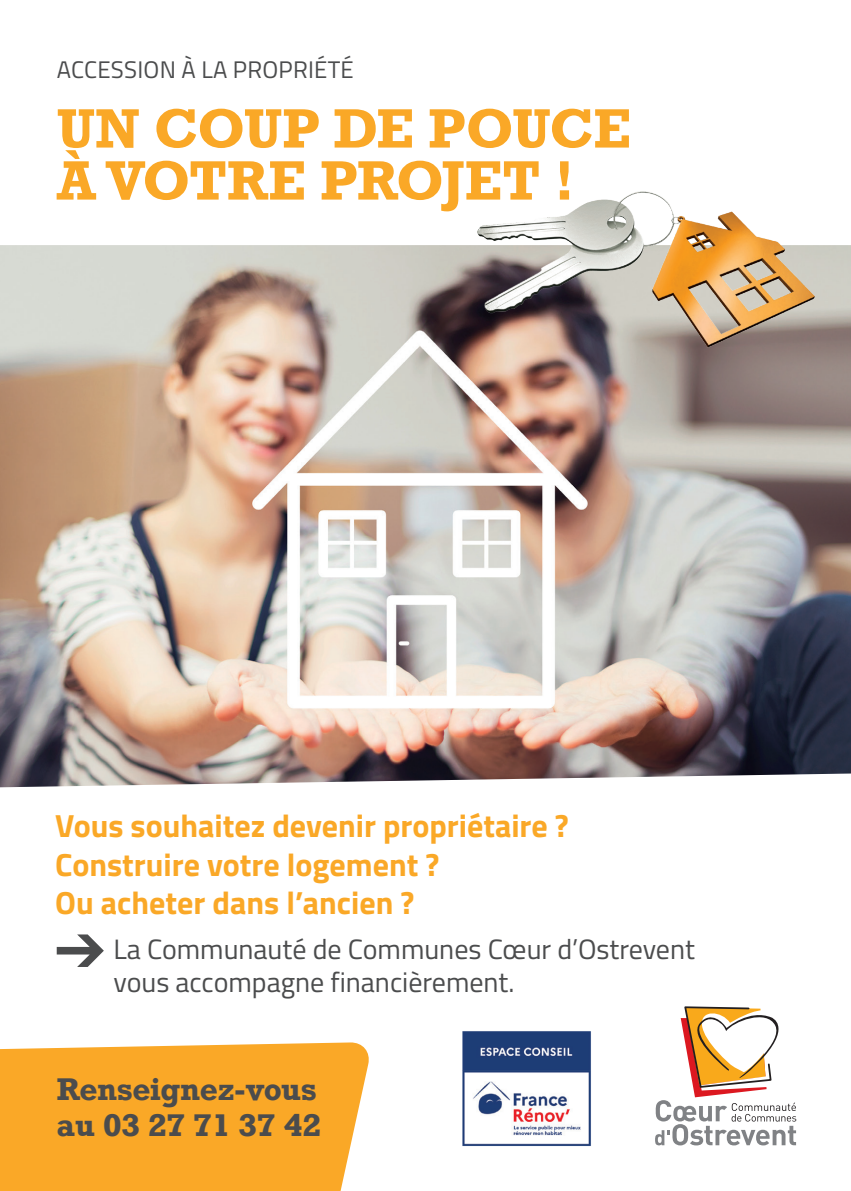
<style>
.page{position:relative;width:851px;height:1191px;background:#fff}
.page>*{position:absolute;margin:0;border:0;box-sizing:border-box;transform-origin:0 0}
.t1{font:700 52px/52px "Rockwell";letter-spacing:-.01em;color:#faa827}
.t2{font:700 32px/38.4px "Titillium Web";color:#faa827}
.t3{font:700 29.4px/35.4px "Rockwell";color:#4b4c4d}
.t4{font:28px/33.6px "Titillium Web";color:#4b4c4d}
.t5{font:24px "Titillium Web";letter-spacing:.01em;color:#4b4c4d}
</style>
<div class="page">
<div style="left:0;top:1042px;width:369px;height:149px;background:#faa827"></div>
<svg style="left:655px;top:1006px;width:141px;height:139px"></svg>
<img style="left:0;top:245px;width:850px;height:542px">
<img style="left:454px;top:191px;width:377px;height:160px">
<svg style="left:57px;top:934px;width:47px;height:33px"></svg>
<img style="left:462px;top:1031px;width:129px;height:115px">
<p class="t5" style="left:57px;top:52px;width:298px">ACCESSION À LA PROPRIÉTÉ</p>
<h1 class="t1" style="left:57px;top:102px;width:575px">UN COUP DE POUCE<br>À VOTRE PROJET !</h1>
<p class="t2" style="left:55px;top:805px;width:515px">Vous souhaitez devenir propriétaire ?<br>Construire votre logement ?<br>Ou acheter dans l’ancien ?</p>
<p class="t4" style="left:113px;top:931px;width:583px">La Communauté de Communes Cœur d’Ostrevent vous accompagne financièrement.</p>
<p class="t3" style="left:57px;top:1071px;width:266px">Renseignez-vous au 03 27 71 37 42</p>
</div>
